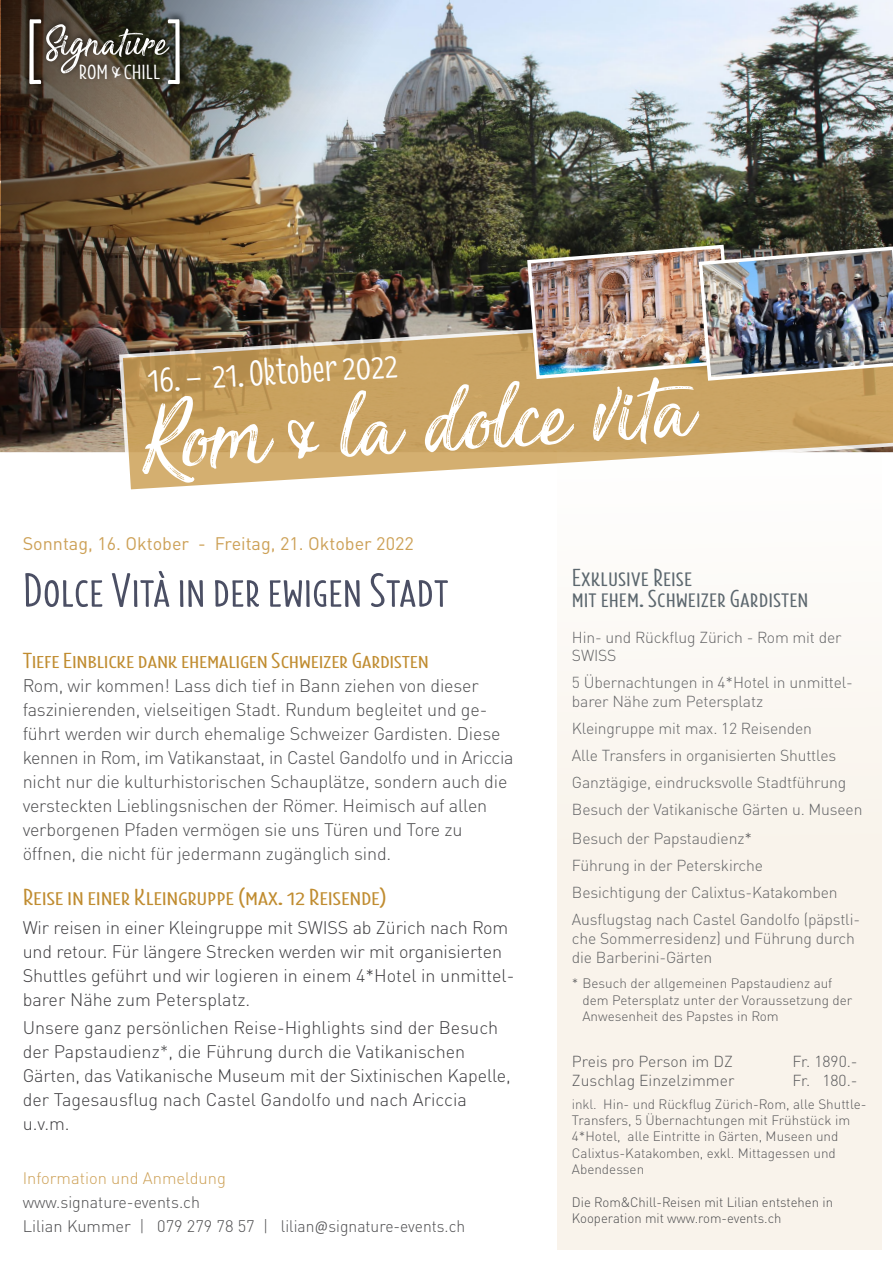
<style>
.page{position:relative;width:893px;height:1263px;background:#fff}
.page>*{position:absolute;margin:0;border:0;box-sizing:border-box;transform-origin:0 0}
.t1{font:123.3px "Sensations and Qualities";color:#fff}
.t2{font:76.05px "Florence";color:#fff}
.t3{font:53.25px "Sensations and Qualities";color:#fff}
.t4{font:49.5px "Florence";color:#4b4f64;scale:1.2 1}
.t5{font:37.65px "Florence";color:#fff;scale:1.15 1}
.t6{font:25.5px/21px "Florence";color:#5c676e;scale:1.3 1}
.t7{font:24px "Florence";letter-spacing:-.01em;color:#c08c30;scale:1.5 1}
.t8{font:22.5px "Florence";letter-spacing:-.01em;color:#c08c30;scale:1.5 1}
.t9{font:21.15px "Florence";color:#fff;scale:1.3 1}
.t10{font:300 18px/24px "DINOT";letter-spacing:-.01em;color:#4c4c4e}
.t11{font:300 18px/24px "DINOT";letter-spacing:-.01em;color:#3e3d40}
.t12{font:18px "DINOT";color:#cda157}
.t13{font:300 16.5px/24px "DINOT";color:#4c4c4e}
.t14{font:300 16.5px "DINOT";color:#cda157}
.t15{font:300 15.75px/27px "DINOT";letter-spacing:-.01em;color:#636466}
.t16{font:300 15.75px "DINOT";color:#58585a}
.t17{font:300 13.5px/16.2px "DINOT";color:#58585a}
.t18{font:300 13.5px/16.2px "DINOT";color:#4c4c4e}
.s1{font-family:"Mistral";font-size:17.25px}
.s2{font-family:"Mistral";font-size:60px}
.s3{color:#58585a}
.s4{font-family:"Calibri"}
.s5{color:#636466}
</style>
<div class="page">
<img style="left:0;top:0;width:893px;height:453px">
<svg style="left:117px;top:304px;width:776px;height:186px;background:#c4a36c"></svg>
<div style="left:557px;top:446px;width:325px;height:803px;background:linear-gradient(to bottom,#fbf9f4,#f9f2e9)"></div>
<img style="left:525px;top:243px;width:368px;height:140px">
<img style="left:1px;top:1px;width:455px;height:327px">
<div style="left:42px;top:15px;width:135px;height:62px;background:#000;opacity:.75"></div>
<div style="left:25px;top:10px;width:25px;height:78px;background:#000;opacity:.75"></div>
<div style="left:74px;top:52px;width:97px;height:33px;background:#000;opacity:.75"></div>
<div style="left:163px;top:10px;width:25px;height:78px;background:#000;opacity:.75"></div>
<svg style="left:168px;top:19px;width:12px;height:65px"></svg>
<h2 class="t2" style="left:26px;top:-12px;width:18px">[</h2>
<h3 class="t3" style="left:46px;top:16px;width:125px">Signature</h3>
<p class="t9" style="left:79px;top:55px;width:64px">ROM <span class="s1">&amp;</span> CHILL</p>
<h3 class="t5" style="left:146px;top:348px;width:218px;rotate:-3deg">16. – 21. Oktober 2022</h3>
<h1 class="t1" style="left:137px;top:378px;width:561px;rotate:-3deg">Rom <span class="s2">&amp;</span> la dolce vita</h1>
<p class="t12" style="left:23px;top:529px;width:393px">Sonntag, 16. Oktober - Freitag, 21. Oktober 2022</p>
<h3 class="t4" style="left:23px;top:550px;width:356px">Dolce Vità in der ewigen Stadt</h3>
<p class="t8" style="left:23px;top:642px;width:272px">Tiefe Einblicke dank ehemaligen Schweizer Gardisten</p>
<p class="t10" style="left:23px;top:672px;width:492px">Rom, wir kommen! Lass dich tief in Bann ziehen von dieser faszinierenden, vielseitigen Stadt. Rundum begleitet und ge&shy;führt werden wir durch ehemalige Schweizer Gardisten. Diese kennen in Rom, im Vatikanstaat, in Castel Gandolfo und in Ariccia nicht nur die kulturhistorischen Schauplätze, sondern auch die versteckten Lieblingsnischen der Römer. Heimisch auf allen verborgenen Pfaden vermögen sie uns Türen und Tore zu öffnen, die nicht für jedermann zugänglich sind.</p>
<h3 class="t7" style="left:23px;top:878px;width:244px">Reise in einer Kleingruppe (max. 12 Reisende)</h3>
<p class="t11" style="left:23px;top:914px;width:493px">Wir reisen in einer Kleingruppe mit SWISS ab Zürich nach Rom und retour. Für längere Strecken werden wir mit organisierten Shuttles geführt und wir logieren in einem 4*Hotel in unmittel&shy;barer Nähe zum Petersplatz.</p>
<p class="t11" style="left:23px;top:1014px;width:489px">Unsere ganz persönlichen Reise-Highlights sind der Besuch der Papstaudienz<span class="s3">*</span>, die Führung durch die Vatikanischen Gärten, das Vatikanische Museum mit der Sixtinischen Kapelle, der Tagesausflug nach Castel Gandolfo und nach Ariccia u.v.m.</p>
<p class="t14" style="left:23px;top:1165px;width:205px">Information und Anmeldung</p>
<p class="t13" style="left:23px;top:1189px;width:444px">www.signature-events.ch<br>Lilian Kummer | 079 279 78 57 | lilian<span class="s4">@</span>signature-events.ch</p>
<h3 class="t6" style="left:572px;top:567px;width:183px">Exklusive Reise<br>mit ehem. Schweizer Gardisten</h3>
<p class="t15" style="left:572px;top:626px;width:271px;line-height:18.9px">Hin- und Rückflug Zürich - Rom mit der<br>SWISS</p>
<p class="t15" style="left:572px;top:672px;width:282px;line-height:18.9px">5 Übernachtungen in 4*Hotel in unmittel&shy;barer Nähe zum Petersplatz</p>
<p class="t15" style="left:572px;top:714px;width:292px">Kleingruppe mit max. 12 Reisenden<br>Alle Transfers in organisierten Shuttles Ganztägige, eindrucksvolle Stadtführung Besuch der Vatikanische Gärten u. Museen</p>
<p class="t15" style="left:572px;top:824px;width:290px">Besuch der Papstaudienz<span class="s3">*<br></span>Führung in der Peterskirche<br>Besichtigung der Calixtus-Katakomben Ausflugstag nach Castel Gandolfo (päpstli-</p>
<p class="t15" style="left:572px;top:928px;width:285px;line-height:18.9px">che Sommerresidenz) und Führung durch die Barberini-Gärten</p>
<p class="t17" style="left:582px;top:974px;width:271px;text-indent:-11px">* Besuch der allgemeinen Papstaudienz auf dem Petersplatz unter der Voraussetzung der<br>Anwesenheit des Papstes in Rom</p>
<p class="t16" style="left:572px;top:1049px;width:162px">Preis pro Person im DZ</p>
<p class="t16" style="left:792px;top:1049px;width:67px">Fr. 1890.-</p>
<p class="t16" style="left:572px;top:1068px;width:164px">Zuschlag Einzelzimmer</p>
<p class="t16" style="left:792px;top:1068px;width:67px">Fr. 180.-</p>
<p class="t17" style="left:572px;top:1095px;width:296px"><span class="s5">inkl.</span> Hin- und Rückflug Zürich-Rom, alle Shuttle-Transfers, 5 Übernachtungen mit Frühstück im 4*Hotel, alle Eintritte in Gärten, Museen und Calixtus-Katakomben, exkl. Mittagessen und Abendessen</p>
<p class="t18" style="left:572px;top:1193px;width:263px">Die Rom&amp;Chill-Reisen mit Lilian entstehen in<br>Kooperation mit www.rom-events.ch</p>
</div>
